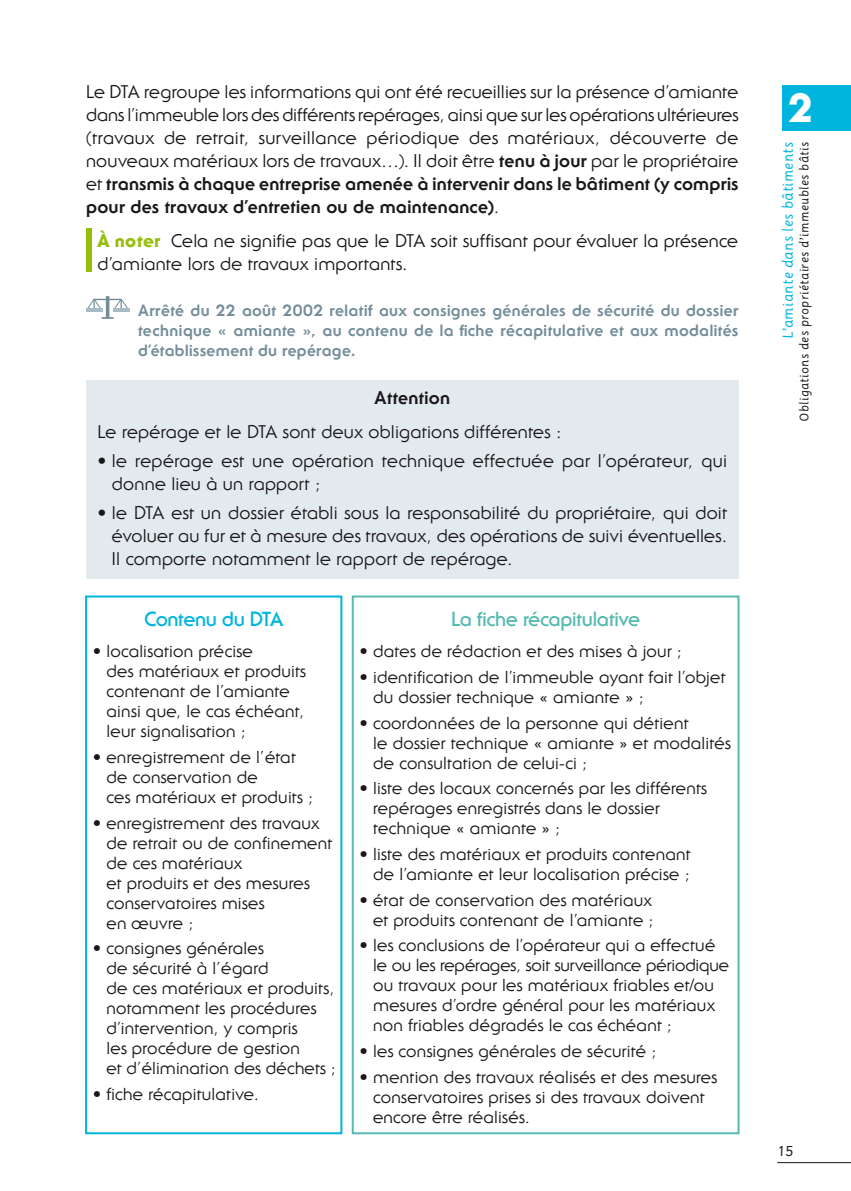
<style>
.page{position:relative;width:851px;height:1191px;background:#fff}
.page>*{position:absolute;margin:0;border:0;box-sizing:border-box;transform-origin:0 0}
.t1{font:800 40px "Serif Gothic";color:#fff}
.t2{font:700 20px "Serif Gothic";letter-spacing:-.015em;color:#56bab1}
.t3{font:700 20px "Serif Gothic";letter-spacing:-.025em;color:#00b5dd}
.t4{font:18px/23px "Serif Gothic";letter-spacing:.015em;color:#1a171b;text-align:justify}
.t5{font:800 18px "Serif Gothic";letter-spacing:.015em;color:#1a171b}
.t6{font:17px/20px "Serif Gothic";letter-spacing:.015em;color:#1a171b}
.t7{font:800 16px/20px "Serif Gothic";letter-spacing:.025em;color:#738d99;text-align:justify}
.t8{font:14px "Sassoon Primary";letter-spacing:.035em;color:#00b5dd}
.t9{font:14px "Sassoon Primary";color:#1a171b}
.t10{font:12px "Sassoon Primary";letter-spacing:.035em;color:#1a171b}
.s1{font-weight:800}
.s2{font-weight:800;color:#96be0d}
</style>
<div class="page">
<div style="left:782px;top:85px;width:68px;height:45px;background:#00b5dd"></div>
<hr style="left:106px;top:296px;width:3px;height:22px;background:#738d99">
<svg style="left:102px;top:317px;width:12px;height:2px"></svg>
<hr style="left:86px;top:308px;width:16px;height:4px;background:#a8bac4">
<svg style="left:87px;top:297px;width:43px;height:14px"></svg>
<hr style="left:113px;top:308px;width:16px;height:4px;background:#a8bac4">
<div style="left:86px;top:380px;width:652px;height:199px;background:#e3eaee"></div>
<div style="left:351px;top:595px;width:388px;height:539px;border:2px solid #56bab1"></div>
<div style="left:85px;top:595px;width:257px;height:539px;border:2px solid #00b5dd"></div>
<div style="left:86px;top:228px;width:6px;height:44px;background:#96be0d"></div>
<hr style="left:777px;top:1162px;width:73px;height:1px;background:#1a171b">
<p class="t4" style="left:86px;top:82px;width:654px">Le DTA regroupe les informations qui ont été recueillies sur la présence d’amiante dans l’immeuble lors des différents repérages, ainsi que sur les opérations ultérieures (travaux de retrait, surveillance périodique des matériaux, découverte de nouveaux matériaux lors de travaux…). Il doit être <span class="s1">tenu à jour</span> par le propriétaire et <span class="s1">transmis à chaque entreprise amenée à intervenir dans le bâtiment (y compris pour des travaux d’entretien ou de maintenance)</span>.</p>
<p class="t4" style="left:97px;top:231px;width:642px"><span class="s2">À noter</span> Cela ne signifie pas que le DTA soit suffisant pour évaluer la présence d’amiante lors de travaux importants.</p>
<p class="t7" style="left:138px;top:302px;width:601px">Arrêté du 22 août 2002 relatif aux consignes générales de sécurité du dossier technique « amiante », au contenu de la fiche récapitulative et aux modalités d’établissement du repérage.</p>
<p class="t5" style="left:374px;top:391px;width:77px">Attention</p>
<p class="t4" style="left:97px;top:422px;width:465px">Le repérage et le DTA sont deux obligations différentes :</p>
<p class="t4" style="left:112px;top:451px;width:616px;text-indent:-14px">• le repérage est une opération technique effectuée par l’opérateur, qui donne lieu à un rapport ;</p>
<p class="t4" style="left:112px;top:503px;width:616px;text-indent:-14px">• le DTA est un dossier établi sous la responsabilité du propriétaire, qui doit évoluer au fur et à mesure des travaux, des opérations de suivi éventuelles.<br>Il comporte notamment le rapport de repérage.</p>
<p class="t3" style="left:144px;top:611px;width:141px">Contenu du DTA</p>
<p class="t6" style="left:106px;top:643px;width:201px;text-indent:-14px">• localisation précise<br>des matériaux et produits contenant de l’amiante ainsi que, le cas échéant, leur signalisation ;</p>
<p class="t6" style="left:106px;top:749px;width:208px;text-indent:-14px">• enregistrement de l’état de conservation de<br>ces matériaux et produits ;</p>
<p class="t6" style="left:106px;top:814px;width:227px;text-indent:-14px">• enregistrement des travaux de retrait ou de confinement de ces matériaux<br>et produits et des mesures conservatoires mises<br>en œuvre ;</p>
<p class="t6" style="left:106px;top:940px;width:231px;text-indent:-14px">• consignes générales<br>de sécurité à l’égard<br>de ces matériaux et produits, notamment les procédures d’intervention, y compris<br>les procédure de gestion<br>et d’élimination des déchets ;</p>
<p class="t6" style="left:93px;top:1086px;width:168px">• fiche récapitulative.</p>
<p class="t2" style="left:451px;top:611px;width:191px">La fiche récapitulative</p>
<p class="t6" style="left:359px;top:643px;width:324px">• dates de rédaction et des mises à jour ;</p>
<p class="t6" style="left:373px;top:669px;width:354px;text-indent:-14px">• identification de l’immeuble ayant fait l’objet du dossier technique « amiante » ;</p>
<p class="t6" style="left:373px;top:714px;width:359px;text-indent:-14px">• coordonnées de la personne qui détient<br>le dossier technique « amiante » et modalités de consultation de celui-ci ;</p>
<p class="t6" style="left:373px;top:780px;width:335px;text-indent:-14px">• liste des locaux concernés par les différents repérages enregistrés dans le dossier technique « amiante » ;</p>
<p class="t6" style="left:359px;top:846px;width:333px;text-align:right">• liste des matériaux et produits contenant de l’amiante et leur localisation précise ;</p>
<p class="t6" style="left:359px;top:891px;width:296px;text-align:right">• état de conservation des matériaux et produits contenant de l’amiante ;</p>
<p class="t6" style="left:373px;top:937px;width:357px;text-indent:-14px">• les conclusions de l’opérateur qui a effectué le ou les repérages, soit surveillance périodique ou travaux pour les matériaux friables et/ou mesures d’ordre général pour les matériaux non friables dégradés le cas échéant ;</p>
<p class="t6" style="left:359px;top:1043px;width:299px">• les consignes générales de sécurité ;</p>
<p class="t6" style="left:373px;top:1068px;width:345px;text-indent:-14px">• mention des travaux réalisés et des mesures conservatoires prises si des travaux doivent encore être réalisés.</p>
<h1 class="t1" style="left:788px;top:93px;width:26px">2</h1>
<p class="t8" style="left:781px;top:339px;width:199px;rotate:-90deg">L’amiante dans les bâtiments</p>
<p class="t10" style="left:798px;top:422px;width:281px;rotate:-90deg">Obligations des propriétaires d’immeubles bâtis</p>
<p class="t9" style="left:777px;top:1144px;width:18px">15</p>
</div>
